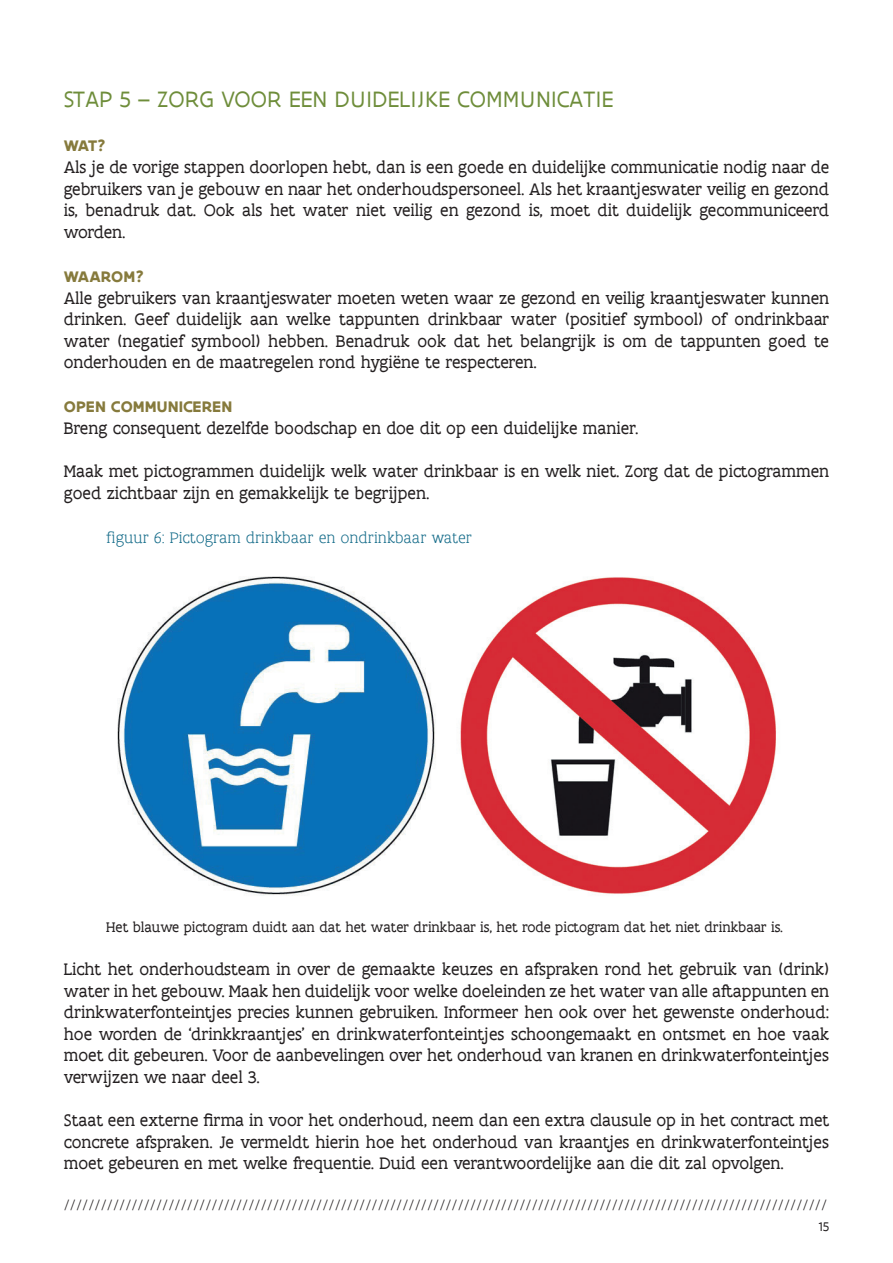
<style>
.page{position:relative;width:893px;height:1263px;background:#fff}
.page>*{position:absolute;margin:0;border:0;box-sizing:border-box;transform-origin:0 0}
.t1{font:24px "Flanders Art Sans";letter-spacing:.005em;color:#6e8d3a}
.t2{font:18px/21.6px "Flanders Art Serif";color:#231f20;text-align:justify}
.t3{font:300 16.5px "Flanders Art Serif";color:#1a6f8c}
.t4{font:700 16.5px "Flanders Art Sans";letter-spacing:.005em;color:#867a3c}
.t5{font:15px "Flanders Art Serif";color:#231f20}
.t6{font:300 13.5px "Flanders Art Sans";color:#231f20}
.t7{font:13.5px "Flanders Art Sans";color:#231f20}
</style>
<div class="page">
<img style="left:117px;top:576px;width:659px;height:320px">
<h1 class="t1" style="left:64px;top:85px;width:551px">STAP 5 – ZORG VOOR EEN DUIDELIJKE COMMUNICATIE</h1>
<p class="t4" style="left:64px;top:136px;width:44px">WAT?</p>
<p class="t2" style="left:64px;top:157px;width:767px">Als je de vorige stappen doorlopen hebt, dan is een goede en duidelijke communicatie nodig naar de gebruikers van je gebouw en naar het onderhoudspersoneel. Als het kraantjeswater veilig en gezond is, benadruk dat. Ook als het water niet veilig en gezond is, moet dit duidelijk gecommuniceerd worden.</p>
<p class="t4" style="left:64px;top:266px;width:82px">WAAROM?</p>
<p class="t2" style="left:64px;top:287px;width:767px">Alle gebruikers van kraantjeswater moeten weten waar ze gezond en veilig kraantjeswater kunnen drinken. Geef duidelijk aan welke tappunten drinkbaar water (positief symbool) of ondrinkbaar water (negatief symbool) hebben. Benadruk ook dat het belangrijk is om de tappunten goed te onderhouden en de maatregelen rond hygiëne te respecteren.</p>
<p class="t4" style="left:64px;top:397px;width:170px">OPEN COMMUNICEREN</p>
<p class="t2" style="left:64px;top:418px;width:576px">Breng consequent dezelfde boodschap en doe dit op een duidelijke manier.</p>
<p class="t2" style="left:64px;top:461px;width:767px">Maak met pictogrammen duidelijk welk water drinkbaar is en welk niet. Zorg dat de pictogrammen goed zichtbaar zijn en gemakkelijk te begrijpen.</p>
<p class="t3" style="left:106px;top:528px;width:367px">figuur 6: Pictogram drinkbaar en ondrinkbaar water</p>
<p class="t5" style="left:106px;top:918px;width:678px">Het blauwe pictogram duidt aan dat het water drinkbaar is, het rode pictogram dat het niet drinkbaar is.</p>
<p class="t2" style="left:64px;top:959px;width:767px">Licht het onderhoudsteam in over de gemaakte keuzes en afspraken rond het gebruik van (drink) water in het gebouw. Maak hen duidelijk voor welke doeleinden ze het water van alle aftappunten en drinkwaterfonteintjes precies kunnen gebruiken. Informeer hen ook over het gewenste onderhoud: hoe worden de ‘drinkkraantjes’ en drinkwaterfonteintjes schoongemaakt en ontsmet en hoe vaak moet dit gebeuren. Voor de aanbevelingen over het onderhoud van kranen en drinkwaterfonteintjes verwijzen we naar deel 3.</p>
<p class="t2" style="left:64px;top:1110px;width:767px">Staat een externe firma in voor het onderhoud, neem dan een extra clausule op in het contract met concrete afspraken. Je vermeldt hierin hoe het onderhoud van kraantjes en drinkwaterfonteintjes moet gebeuren en met welke frequentie. Duid een verantwoordelijke aan die dit zal opvolgen.</p>
<p class="t6" style="left:64px;top:1197px;width:765px">////////////////////////////////////////////////////////////////////////////////////////////////////////////////////////////</p>
<p class="t7" style="left:819px;top:1218px;width:12px">15</p>
</div>
